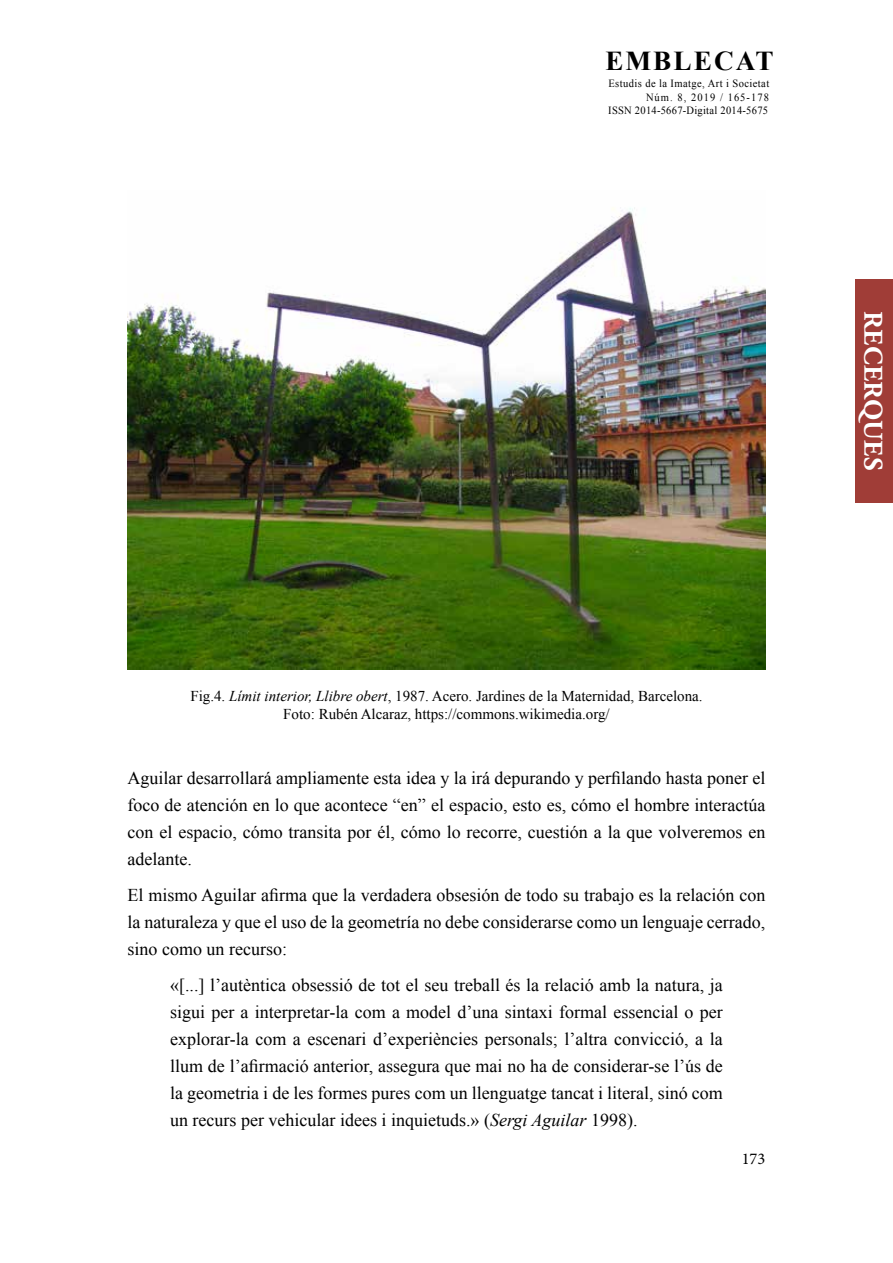
<style>
.page{position:relative;width:893px;height:1263px;background:#fff}
.page>*{position:absolute;margin:0;border:0;box-sizing:border-box;transform-origin:0 0}
.t1{font:700 27.3px "Times New Roman";letter-spacing:.075em;color:#000}
.t2{font:700 27px "Adobe Garamond Pro";letter-spacing:.015em;color:#fff}
.t3{font:18px/27px "Times New Roman";color:#000;text-align:justify}
.t4{font:16.5px "Minion Pro";color:#000}
.t5{font:15px/18px "Times New Roman";color:#000;text-align:center}
.t6{font:10.95px/13.5px "Times New Roman";letter-spacing:.04em;color:#000;text-align:right;scale:.95 1}
.s1{font-style:italic}
</style>
<div class="page">
<div style="left:855px;top:279px;width:38px;height:223px;background:#a03d37"></div>
<img style="left:128px;top:207px;width:637px;height:462px">
<h1 class="t1" style="left:605px;top:42px;width:170px">EMBLECAT</h1>
<p class="t6" style="left:608px;top:77px;width:171px">Estudis de la Imatge, Art i Societat<br>Núm. 8, 2019 / 165-178<br>ISSN 2014-5667-Digital 2014-5675</p>
<h2 class="t2" style="left:889px;top:311px;width:161px;rotate:90deg">RECERQUES</h2>
<p class="t5" style="left:190px;top:687px;width:514px">Fig.4. <span class="s1">Límit interior, Llibre obert</span>, 1987. Acero. Jardines de la Maternidad, Barcelona.<br>Foto: Rubén Alcaraz, https://commons.wikimedia.org/</p>
<p class="t3" style="left:128px;top:764px;width:639px">Aguilar desarrollará ampliamente esta idea y la irá depurando y perfilando hasta poner el foco de atención en lo que acontece “en” el espacio, esto es, cómo el hombre interactúa con el espacio, cómo transita por él, cómo lo recorre, cuestión a la que volveremos en adelante.</p>
<p class="t3" style="left:128px;top:881px;width:639px">El mismo Aguilar afirma que la verdadera obsesión de todo su trabajo es la relación con la naturaleza y que el uso de la geometría no debe considerarse como un lenguaje cerrado, sino como un recurso:</p>
<p class="t3" style="left:170px;top:971px;width:554px">«[...] l’autèntica obsessió de tot el seu treball és la relació amb la natura, ja sigui per a interpretar-la com a model d’una sintaxi formal essencial o per explorar-la com a escenari d’experiències personals; l’altra convicció, a la llum de l’afirmació anterior, assegura que mai no ha de considerar-se l’ús de la geometria i de les formes pures com un llenguatge tancat i literal, sinó com un recurs per vehicular idees i inquietuds.» (<span class="s1">Sergi Aguilar</span> 1998).</p>
<p class="t4" style="left:742px;top:1148px;width:25px">173</p>
</div>
